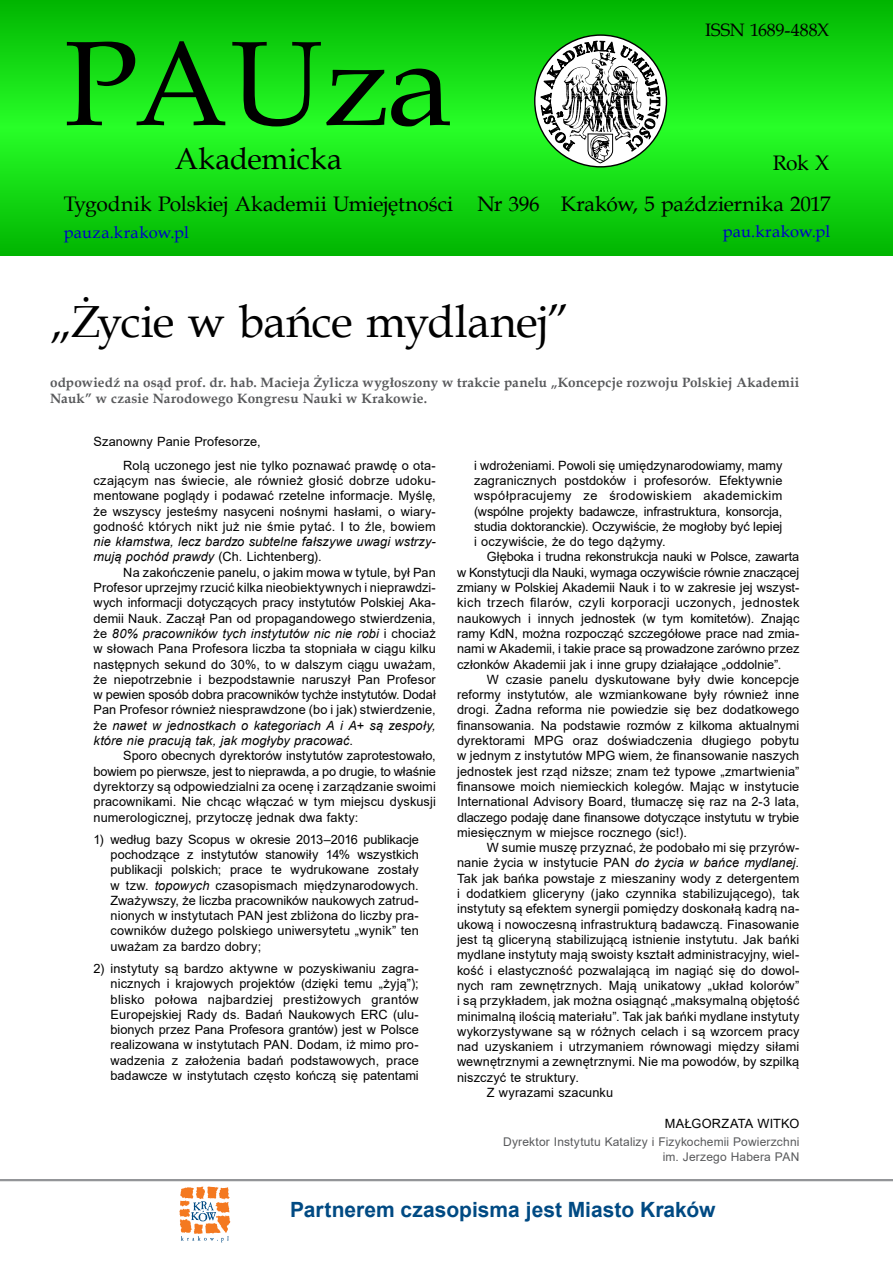
<style>
.page{position:relative;width:893px;height:1263px;background:#fff}
.page>*{position:absolute;margin:0;border:0;box-sizing:border-box;transform-origin:0 0}
.t1{font:120px "Book Antiqua";letter-spacing:-.01em;color:#000}
.t2{font:45px "Book Antiqua";letter-spacing:-.01em;color:#000}
.t3{font:30px "Book Antiqua";color:#000}
.t4{font:21px/41.4px "Book Antiqua";letter-spacing:-.005em;color:#000;text-align:right}
.t5{font:700 21px "Arial";color:#004a83}
.t6{font:18px "Book Antiqua";letter-spacing:-.005em;color:#000}
.t7{font:16.5px "Book Antiqua";letter-spacing:.015em;color:#0000c8}
.t8{font:700 13.5px/16.2px "Book Antiqua";letter-spacing:.01em;color:#58595b}
.t9{font:12.75px/15.3px "Arial";letter-spacing:.01em;color:#000;text-align:justify}
.t10{font:italic 12.75px/15.3px "Arial";letter-spacing:.01em;color:#000}
.t11{font:12px/14.4px "Arial";letter-spacing:.01em;color:#58595b;text-align:right}
.s1{font-style:normal}
.s2{font-style:italic}
</style>
<div class="page">
<hr style="left:0;top:1179px;width:893px;height:2px;background:#939598">
<svg style="left:179px;top:1186px;width:51px;height:56px"></svg>
<svg style="left:0;top:0;width:893px;height:255px;background:#13d813"></svg>
<svg style="left:535px;top:35px;width:131px;height:132px"></svg>
<svg style="left:540px;top:32px;width:120px;height:131px"></svg>
<h1 class="t1" style="left:64px;top:1px;width:390px">PAUza</h1>
<h3 class="t3" style="left:175px;top:138px;width:169px">Akademicka</h3>
<h3 class="t4" style="left:64px;top:183px;width:477px">Tygodnik Polskiej Akademii Umiejętności Nr 396</h3>
<h3 class="t6" style="left:705px;top:18px;width:126px">ISSN 1689-488X</h3>
<h3 class="t4" style="left:561px;top:141px;width:271px">Rok X<br>Kraków, 5 października 2017</h3>
<p class="t7" style="left:64px;top:221px;width:127px">pauza.krakow.pl</p>
<p class="t7" style="left:723px;top:220px;width:109px">pau.krakow.pl</p>
<h2 class="t2" style="left:50px;top:290px;width:521px">„Życie w bańce mydlanej”</h2>
<p class="t8" style="left:50px;top:374px;width:751px">odpowiedź na osąd prof. dr. hab. Macieja Żylicza wygłoszony w trakcie panelu „Koncepcje rozwoju Polskiej Akademii<br>Nauk” w czasie Narodowego Kongresu Nauki w Krakowie.</p>
<p class="t9" style="left:94px;top:433px;width:169px">Szanowny Panie Profesorze,</p>
<p class="t9" style="left:94px;top:457px;width:344px;text-indent:30px">Rolą uczonego jest nie tylko poznawać prawdę o ota&shy;czającym nas świecie, ale również głosić dobrze udoku&shy;mentowane poglądy i podawać rzetelne informacje. Myślę, że wszyscy jesteśmy nasyceni nośnymi hasłami, o wiary&shy;godność których nikt już nie śmie pytać. I to źle, bowiem</p>
<p class="t10" style="left:94px;top:534px;width:344px">nie kłamstwa, lecz bardzo subtelne fałszywe uwagi wstrzy&shy;mują pochód prawdy <span class="s1">(Ch. Lichtenberg).</span></p>
<p class="t9" style="left:94px;top:564px;width:344px;text-indent:30px">Na zakończenie panelu, o jakim mowa w tytule, był Pan Profesor uprzejmy rzucić kilka nieobiektywnych i nieprawdzi&shy;wych informacji dotyczących pracy instytutów Polskiej Aka&shy;demii Nauk. Zaczął Pan od propagandowego stwierdzenia, że <span class="s2">80% pracowników tych instytutów nic nie robi</span> i chociaż w słowach Pana Profesora liczba ta stopniała w ciągu kilku następnych sekund do 30%, to w dalszym ciągu uważam, że niepotrzebnie i bezpodstawnie naruszył Pan Profesor w pewien sposób dobra pracowników tychże instytutów. Dodał Pan Profesor również niesprawdzone (bo i jak) stwierdzenie, że <span class="s2">nawet w jednostkach o kategoriach A i A+ są zespoły, które nie pracują tak, jak mogłyby pracować</span>.</p>
<p class="t9" style="left:94px;top:748px;width:344px;text-indent:30px">Sporo obecnych dyrektorów instytutów zaprotestowało, bowiem po pierwsze, jest to nieprawda, a po drugie, to właśnie dyrektorzy są odpowiedzialni za ocenę i zarządzanie swoimi pracownikami. Nie chcąc włączać w tym miejscu dyskusji numerologicznej, przytoczę jednak dwa fakty:</p>
<p class="t9" style="left:111px;top:831px;width:310px;text-indent:-17px">1) według bazy Scopus w okresie 2013–2016 publikacje pochodzące z instytutów stanowiły 14% wszystkich publikacji polskich; prace te wydrukowane zostały w tzw. <span class="s2">topowych</span> czasopismach międzynarodowych.<br>Zważywszy, że liczba pracowników naukowych zatrud&shy;nionych w instytutach PAN jest zbliżona do liczby pra&shy;cowników dużego polskiego uniwersytetu „wynik” ten uważam za bardzo dobry;</p>
<p class="t9" style="left:111px;top:961px;width:310px;text-indent:-17px">2) instytuty są bardzo aktywne w pozyskiwaniu zagra&shy;nicznych i krajowych projektów (dzięki temu „żyją”); blisko połowa najbardziej prestiżowych grantów Europejskiej Rady ds. Badań Naukowych ERC (ulu&shy;bionych przez Pana Profesora grantów) jest w Polsce realizowana w instytutach PAN. Dodam, iż mimo pro&shy;wadzenia z założenia badań podstawowych, prace badawcze w instytutach często kończą się patentami</p>
<p class="t9" style="left:474px;top:457px;width:310px">i wdrożeniami. Powoli się umiędzynarodowiamy, mamy zagranicznych postdoków i profesorów. Efektywnie współpracujemy ze środowiskiem akademickim (wspólne projekty badawcze, infrastruktura, konsorcja, studia doktoranckie). Oczywiście, że mogłoby być lepiej i oczywiście, że do tego dążymy.</p>
<p class="t9" style="left:457px;top:549px;width:344px;text-indent:30px">Głęboka i trudna rekonstrukcja nauki w Polsce, zawarta w Konstytucji dla Nauki, wymaga oczywiście równie znaczącej zmiany w Polskiej Akademii Nauk i to w zakresie jej wszyst&shy;kich trzech filarów, czyli korporacji uczonych, jednostek naukowych i innych jednostek (w tym komitetów). Znając ramy KdN, można rozpocząć szczegółowe prace nad zmia&shy;nami w Akademii, i takie prace są prowadzone zarówno przez członków Akademii jak i inne grupy działające „oddolnie”.</p>
<p class="t9" style="left:457px;top:672px;width:344px;text-indent:30px">W czasie panelu dyskutowane były dwie koncepcje reformy instytutów, ale wzmiankowane były również inne drogi. Żadna reforma nie powiedzie się bez dodatkowego finansowania. Na podstawie rozmów z kilkoma aktualnymi dyrektorami MPG oraz doświadczenia długiego pobytu w jednym z instytutów MPG wiem, że finansowanie naszych jednostek jest rząd niższe; znam też typowe „zmartwienia” finansowe moich niemieckich kolegów. Mając w instytucie International Advisory Board, tłumaczę się raz na 2-3 lata, dlaczego podaję dane finansowe dotyczące instytutu w trybie miesięcznym w miejsce rocznego (sic!).</p>
<p class="t9" style="left:487px;top:840px;width:314px">W sumie muszę przyznać, że podobało mi się przyrów-</p>
<p class="t9" style="left:457px;top:855px;width:344px">nanie życia w instytucie PAN <span class="s2">do życia w bańce mydlanej.</span></p>
<p class="t9" style="left:457px;top:870px;width:344px">Tak jak bańka powstaje z mieszaniny wody z detergentem</p>
<p class="t9" style="left:457px;top:886px;width:344px">i dodatkiem gliceryny (jako czynnika stabilizującego), tak</p>
<p class="t9" style="left:457px;top:901px;width:344px">instytuty są efektem synergii pomiędzy doskonałą kadrą na-</p>
<p class="t9" style="left:457px;top:916px;width:344px">ukową i nowoczesną infrastrukturą badawczą. Finasowanie</p>
<p class="t9" style="left:457px;top:932px;width:344px">jest tą gliceryną stabilizującą istnienie instytutu. Jak bańki</p>
<p class="t9" style="left:457px;top:947px;width:344px">mydlane instytuty mają swoisty kształt administracyjny, wiel-</p>
<p class="t9" style="left:457px;top:962px;width:344px">kość i elastyczność pozwalającą im nagiąć się do dowol-</p>
<p class="t9" style="left:457px;top:978px;width:344px">nych ram zewnętrznych. Mają unikatowy „układ kolorów”</p>
<p class="t9" style="left:457px;top:993px;width:344px">i są przykładem, jak można osiągnąć „maksymalną objętość</p>
<p class="t9" style="left:457px;top:1008px;width:344px">minimalną ilością materiału”. Tak jak bańki mydlane instytuty</p>
<p class="t9" style="left:457px;top:1023px;width:344px">wykorzystywane są w różnych celach i są wzorcem pracy</p>
<p class="t9" style="left:457px;top:1039px;width:344px">nad uzyskaniem i utrzymaniem równowagi między siłami</p>
<p class="t9" style="left:457px;top:1054px;width:344px">wewnętrznymi a zewnętrznymi. Nie ma powodów, by szpilką</p>
<p class="t9" style="left:457px;top:1069px;width:123px">niszczyć te struktury.</p>
<p class="t9" style="left:487px;top:1085px;width:128px">Z wyrazami szacunku</p>
<p class="t9" style="left:665px;top:1115px;width:136px">MAŁGORZATA WITKO</p>
<p class="t11" style="left:503px;top:1135px;width:298px">Dyrektor Instytutu Katalizy i Fizykochemii Powierzchni im. Jerzego Habera PAN</p>
<h3 class="t5" style="left:290px;top:1194px;width:427px">Partnerem czasopisma jest Miasto Kraków</h3>
</div>
